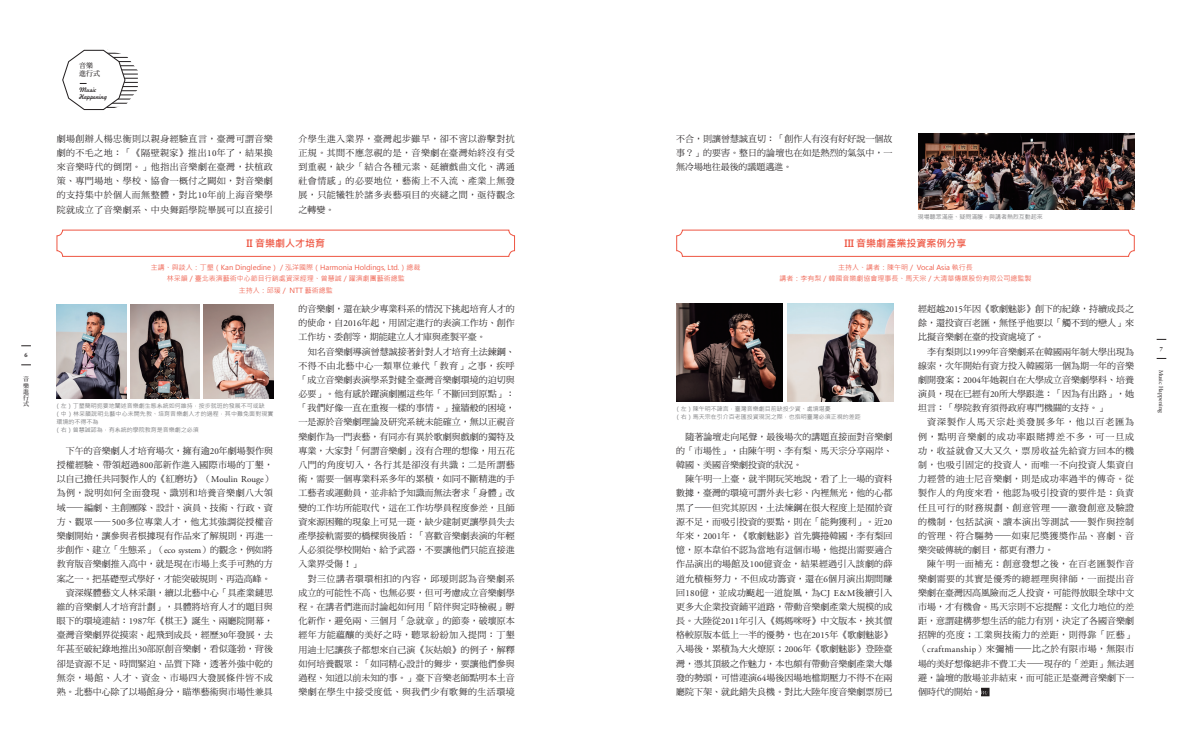
<style>
.page{position:relative;width:1191px;height:752px;background:#fff}
.page>*{position:absolute;margin:0;border:0;box-sizing:border-box;transform-origin:0 0}
.t1{font:700 10px "Microsoft Jheng Hei";color:#ee5542}
.t2{font:9px/14.2px "DF Ming Std W5";color:#231f20;text-align:justify}
.t3{font:7px/11.5px "Microsoft Jheng Hei";color:#ee5542;text-align:center}
.t4{font:7px/8px "DF Ming Std W7";color:#231f20}
.t5{font:6px/8px "Microsoft Jheng Hei";color:#6c6d70}
.t6{font:6px/7.2px "Freehand 521 BT Regular C";color:#231f20}
.t7{font:6px "Minion Pro";color:#231f20}
.t8{font:6px/6px "DF Ming Std W7";color:#231f20;text-align:justify}
.t9{font:700 6px "Adobe Garamond Pro";color:#231f20}
.s1{font-family:"Adobe Garamond Pro"}
</style>
<div class="page">
<svg style="left:62px;top:49px;width:76px;height:62px"></svg>
<svg style="left:981px;top:687px;width:8px;height:9px"></svg>
<div style="left:57px;top:230px;width:458px;height:26px;border:1px solid #ee5542;border-radius:6px"></div>
<div style="left:676px;top:230px;width:458px;height:26px;border:1px solid #ee5542;border-radius:6px"></div>
<img style="left:918px;top:133px;width:216px;height:76px">
<img style="left:57px;top:304px;width:69px;height:94px">
<img style="left:203px;top:304px;width:70px;height:94px">
<img style="left:130px;top:304px;width:70px;height:94px">
<img style="left:676px;top:303px;width:106px;height:98px">
<img style="left:787px;top:303px;width:106px;height:98px">
<p class="t9" style="left:25px;top:352px;width:5px">6</p>
<p class="t8" style="left:23px;top:376px;width:7px">音樂進行式</p>
<p class="t4" style="left:79px;top:61px;width:22px">音樂進行式</p>
<p class="t6" style="left:79px;top:86px;width:29px">Music<br>Happening</p>
<p class="t2" style="left:57px;top:131px;width:218px">劇場創辦人楊忠衡則以親身經驗直言，臺灣可謂音樂劇的不毛之地：「《隔壁親家》推出<span class="s1">10</span>年了，結果換來音樂時代的倒閉。」他指出音樂劇在臺灣，扶植政策、專門場地、學校、協會一概付之闕如，對音樂劇的支持集中於個人而無整體，對比<span class="s1">10</span>年前上海音樂學院就成立了音樂劇系、中央舞蹈學院畢展可以直接引</p>
<p class="t2" style="left:298px;top:131px;width:218px">介學生進入業界，臺灣起步雖早，卻不啻以游擊對抗正規。其間不應忽視的是，音樂劇在臺灣始終沒有受到重視，缺少「結合各種元素、延續戲曲文化、溝通社會情感」的必要地位，藝術上不入流、產業上無發展，只能犧牲於諸多表藝項目的夾縫之間，亟待觀念之轉變。</p>
<p class="t2" style="left:676px;top:131px;width:218px">不合，則讓曾慧誠直切：「創作人有沒有好好說一個故事？」的要害。整日的論壇也在如是熱烈的氣氛中，一無冷場地往最後的議題邁進。</p>
<p class="t5" style="left:918px;top:212px;width:126px">現場聽眾滿座、疑問滿腹，與講者熱烈互動起來</p>
<p class="t1" style="left:246px;top:237px;width:80px">II 音樂劇人才培育</p>
<p class="t1" style="left:844px;top:237px;width:123px">III 音樂劇產業投資案例分享</p>
<p class="t3" style="left:151px;top:261px;width:271px">主講、與談人：丁墾（Kan Dingledine）／泓洋國際（Harmonia Holdings, Ltd.）總裁林采韻／臺北表演藝術中心節目行銷處資深經理、曾慧誠／躍演劇團藝術總監<br>主持人：邱瑗／ NTT 藝術總監</p>
<p class="t3" style="left:779px;top:261px;width:253px">主持人、講者：陳午明／ Vocal Asia 執行長<br>講者：李有梨／韓國音樂劇協會理事長、馬天宗／大清華傳媒股份有限公司總監製</p>
<p class="t2" style="left:298px;top:301px;width:218px">的音樂劇，還在缺少專業科系的情況下挑起培育人才的的使命，自<span class="s1">2016</span>年起，用固定進行的表演工作坊、創作工作坊、委創等，期能建立人才庫與產製平臺。</p>
<p class="t2" style="left:298px;top:344px;width:218px;text-indent:9px">知名音樂劇導演曾慧誠接著針對人才培育土法鍊鋼、不得不由北藝中心一類單位兼代「教育」之事，疾呼「成立音樂劇表演學系對健全臺灣音樂劇環境的迫切與必要」。他有感於躍演劇團這些年「不斷回到原點」：「我們好像一直在重複一樣的事情。」撞牆般的困境，一是源於音樂劇理論及研究系統未能確立，無以正視音樂劇作為一門表藝，有同亦有異於歌劇與戲劇的獨特及專業，大家對「何謂音樂劇」沒有合理的想像，用五花八門的角度切入，各行其是卻沒有共識；二是所謂藝術，需要一個專業科系多年的累積，如同不斷精進的手工藝者或運動員，並非給予知識而無法奢求「身體」改變的工作坊所能取代，這在工作坊學員程度參差，且師資來源困難的現象上可見一斑，缺少建制更讓學員失去產學接軌需要的橋樑與後盾：「喜歡音樂劇表演的年輕人必須從學校開始、給予武器，不要讓他們只能直接進入業界受傷！」</p>
<p class="t2" style="left:298px;top:570px;width:218px;text-indent:9px">對三位講者環環相扣的內容，邱瑗則認為音樂劇系成立的可能性不高、也無必要，但可考慮成立音樂劇學程。在講者們進而討論起如何用「陪伴與定時檢視」孵化新作，避免兩、三個月「急就章」的節奏，破壞原本經年方能蘊釀的美好之時，聽眾紛紛加入提問：丁墾用迪士尼讓孩子都想來自己演《灰姑娘》的例子，解釋如何培養觀眾：「如同精心設計的舞步，要讓他們參與過程、知道以前未知的事。」臺下音樂老師點明本土音樂劇在學生中接受度低、與我們少有歌舞的生活環境</p>
<p class="t5" style="left:55px;top:401px;width:220px">（左）丁墾簡明扼要地闡述音樂劇生態系統如何維持，按步就班的發展不可或缺<br>（中）林采韻說明北藝中心未開先教、培育音樂劇人才的過程，其中難免面對現實環境的不得不為<br>（右）曾慧誠認為，有系統的學院教育是音樂劇之必須</p>
<p class="t5" style="left:675px;top:404px;width:187px">（左）陳午明不諱言，臺灣音樂劇目前缺投少資、處境堪憂<br>（右）馬天宗在引介百老匯投資現況之際，也指明臺灣必須正視的差距</p>
<p class="t2" style="left:676px;top:429px;width:218px;text-indent:9px">隨著論壇走向尾聲，最後場次的講題直接面對音樂劇的「市場性」，由陳午明、李有梨、馬天宗分享兩岸、韓國、美國音樂劇投資的狀況。</p>
<p class="t2" style="left:676px;top:471px;width:218px;text-indent:9px">陳午明一上臺，就半開玩笑地說，看了上一場的資料數據，臺灣的環境可謂外表七彩、內裡無光，他的心都黑了—但究其原因，土法煉鋼在很大程度上是囿於資源不足，而吸引投資的要點，則在「能夠獲利」。近<span class="s1">20</span>年來，<span class="s1">2001</span>年，《歌劇魅影》首先襲捲韓國，李有梨回憶，原本韋伯不認為當地有這個市場，他提出需要適合作品演出的場館及<span class="s1">100</span>億資金，結果經過引入該劇的薛道允積極努力，不但成功籌資，還在<span class="s1">6</span>個月演出期間賺回<span class="s1">180</span>億，並成功颳起一道旋風，為<span class="s1">CJ E&amp;M</span>後續引入更多大企業投資鋪平道路，帶動音樂劇產業大規模的成長。大陸從<span class="s1">2011</span>年引入《媽媽咪呀》中文版本，挾其價格較原版本低上一半的優勢，也在<span class="s1">2015</span>年《歌劇魅影》入場後，累積為大火燎原；<span class="s1">2006</span>年《歌劇魅影》登陸臺灣，憑其頂級之作魅力，本也頗有帶動音樂劇產業大爆發的勢頭，可惜連演<span class="s1">64</span>場後因場地檔期壓力不得不在兩廳院下架、就此錯失良機。對比大陸年度音樂劇票房已</p>
<p class="t2" style="left:57px;top:443px;width:218px;text-align:right">下午的音樂劇人才培育場次，擁有逾<span class="s1">20</span>年劇場製作與授權經驗、帶領超過<span class="s1">800</span>部新作進入國際市場的丁墾，以自己擔任共同製作人的《紅磨坊》（<span class="s1">Moulin Rouge</span>）為例，說明如何全面發現、識別和培養音樂劇八大領域—編劇、主創團隊、設計、演員、技術、行政、資方、觀眾—<span class="s1">500</span>多位專業人才，他尤其強調從授權音樂劇開始，讓參與者根據現有作品來了解規則，再進一步創作、建立「生態系」（<span class="s1">eco system</span>）的觀念，例如將教育版音樂劇推入高中，就是現在市場上炙手可熱的方案之一。把基礎型式學好，才能突破規則、再造高峰。資深媒體藝文人林采韻，續以北藝中心「具產業鏈思維的音樂劇人才培育計劃」，具體將培育人才的題目與眼下的環境連結：<span class="s1">1987</span>年《棋王》誕生、兩廳院開幕，臺灣音樂劇界從摸索、起飛到成長，經歷<span class="s1">30</span>年發展，去年甚至破紀錄地推出<span class="s1">30</span>部原創音樂劇，看似蓬勃，背後卻是資源不足、時間緊迫、品質下降，透著外強中乾的無奈，場館、人才、資金、市場四大發展條件皆不成熟。北藝中心除了以場館身分，瞄準藝術與市場性兼具</p>
<p class="t2" style="left:918px;top:301px;width:218px">經超越<span class="s1">2015</span>年因《歌劇魅影》創下的紀錄，持續成長之餘，還投資百老匯，無怪乎他要以「觸不到的戀人」來比擬音樂劇在臺的投資處境了。</p>
<p class="t2" style="left:918px;top:344px;width:218px;text-indent:9px">李有梨則以<span class="s1">1999</span>年音樂劇系在韓國兩年制大學出現為線索，次年開始有資方投入韓國第一個為期一年的音樂劇開發案；<span class="s1">2004</span>年她親自在大學成立音樂劇學科、培養演員，現在已經有<span class="s1">20</span>所大學跟進：「因為有出路」，她坦言：「學院教育須得政府專門機關的支持。」</p>
<p class="t2" style="left:918px;top:415px;width:218px;text-indent:9px">資深製作人馬天宗赴美發展多年，他以百老匯為例，點明音樂劇的成功率跟賭搏差不多，可一旦成功，收益就會又大又久，票房收益先給資方回本的機制，也吸引固定的投資人，而唯一不向投資人集資自力經營的迪士尼音樂劇，則是成功率過半的傳奇。從製作人的角度來看，他認為吸引投資的要件是：負責任且可行的財務規劃、創意管理—激發創意及驗證的機制，包括試演、讀本演出等測試—製作與控制的管理、符合驅勢—如東尼獎獲獎作品、喜劇、音樂突破傳統的劇目，都更有潛力。</p>
<p class="t2" style="left:918px;top:556px;width:218px;text-indent:9px">陳午明一面補充：創意發想之後，在百老匯製作音樂劇需要的其實是優秀的總經理與律師，一面提出音樂劇在臺灣因高風險而乏人投資，可能得放眼全球中文市場，才有機會。馬天宗則不忘提醒：文化力地位的差距，意謂建構夢想生活的能力有別，決定了各國音樂劇招牌的亮度；工業與技術力的差距，則得靠「匠藝」（<span class="s1">craftmanship</span>）來彌補—比之於有限市場，無限市場的美好想像絕非不費工夫—現存的「差距」無法迴避，論壇的散場並非結束，而可能正是臺灣音樂劇下一個時代的開始。</p>
<p class="t9" style="left:1159px;top:345px;width:5px">7</p>
<p class="t7" style="left:1165px;top:370px;width:44px;rotate:90deg">Music Happening</p>
</div>
